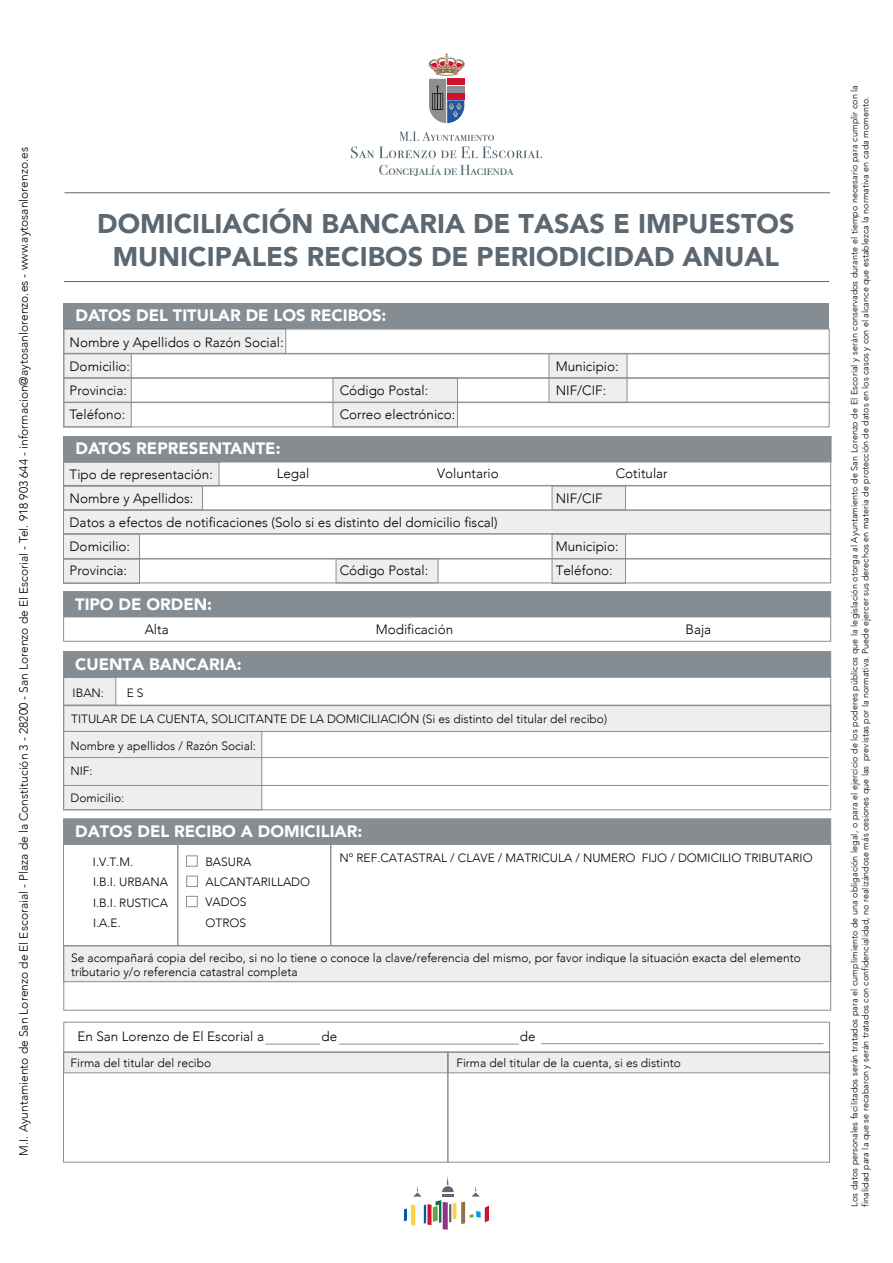
<style>
.page{position:relative;width:893px;height:1263px;background:#fff}
.page>*{position:absolute;margin:0;border:0;box-sizing:border-box;transform-origin:0 0}
.t1{font:900 27px/32.4px "Avenir";color:#5d6770;text-align:center}
.t2{font:900 16.5px "Avenir";color:#fff}
.t3{font:14.55px "Bodoni Svty Two SCITCTT";color:#52646d}
.t4{font:300 13.5px/24px "Avenir";color:#000}
.t5{font:300 12px/20.2px "Avenir";color:#000}
.t6{font:300 9px/10.8px "Avenir";color:#000}
</style>
<div class="page">
<svg style="left:404px;top:1177px;width:85px;height:53px"></svg>
<hr style="left:542px;top:1043px;width:281px;height:1px;background:#8e8f8f">
<hr style="left:339px;top:1044px;width:180px;height:1px;background:#8e8f8f">
<hr style="left:266px;top:1044px;width:54px;height:1px;background:#8e8f8f">
<div style="left:64px;top:1052px;width:384px;height:21px;background:#eee"></div>
<div style="left:63px;top:1052px;width:385px;height:21px;border:1px solid #8e8f8f"></div>
<div style="left:448px;top:1052px;width:382px;height:21px;background:#eee"></div>
<div style="left:447px;top:1052px;width:383px;height:21px;border:1px solid #8e8f8f"></div>
<div style="left:447px;top:1052px;width:383px;height:110px;border:1px solid #8e8f8f"></div>
<div style="left:63px;top:1052px;width:385px;height:110px;border:1px solid #8e8f8f"></div>
<div style="left:63px;top:1022px;width:767px;height:30px;border:1px solid #8e8f8f"></div>
<div style="left:63px;top:818px;width:768px;height:27px;background:#858d93;border:1px solid #5d6770"></div>
<div style="left:63px;top:842px;width:115px;height:104px;border:1px solid #8e8f8f"></div>
<div style="left:177px;top:842px;width:154px;height:104px;border:1px solid #8e8f8f"></div>
<div style="left:330px;top:842px;width:501px;height:104px;border:1px solid #8e8f8f"></div>
<div style="left:186px;top:855px;width:12px;height:11px;border:1px solid #8e8f8f"></div>
<div style="left:186px;top:876px;width:12px;height:11px;border:1px solid #8e8f8f"></div>
<div style="left:186px;top:896px;width:12px;height:11px;border:1px solid #8e8f8f"></div>
<div style="left:64px;top:946px;width:767px;height:36px;background:#eee"></div>
<div style="left:63px;top:945px;width:768px;height:37px;border:1px solid #8e8f8f"></div>
<div style="left:64px;top:677px;width:52px;height:28px;background:#eee"></div>
<div style="left:63px;top:677px;width:53px;height:29px;border:1px solid #8e8f8f"></div>
<div style="left:64px;top:705px;width:767px;height:26px;background:#eee"></div>
<div style="left:63px;top:705px;width:768px;height:27px;border:1px solid #8e8f8f"></div>
<div style="left:64px;top:731px;width:198px;height:79px;background:#eee"></div>
<div style="left:63px;top:731px;width:199px;height:79px;border:1px solid #8e8f8f"></div>
<div style="left:63px;top:651px;width:768px;height:26px;background:#858d93"></div>
<div style="left:63px;top:677px;width:768px;height:29px;border:1px solid #8e8f8f"></div>
<div style="left:63px;top:705px;width:768px;height:105px;border:1px solid #8e8f8f"></div>
<hr style="left:64px;top:757px;width:765px;height:1px;background:#8e8f8f">
<hr style="left:64px;top:785px;width:765px;height:1px;background:#8e8f8f">
<div style="left:63px;top:591px;width:768px;height:26px;background:#858d93"></div>
<div style="left:63px;top:616px;width:768px;height:26px;border:1px solid #8e8f8f"></div>
<div style="left:64px;top:462px;width:155px;height:24px;background:#eee"></div>
<div style="left:64px;top:486px;width:138px;height:24px;background:#eee"></div>
<div style="left:63px;top:534px;width:77px;height:25px;background:#eee"></div>
<div style="left:63px;top:533px;width:77px;height:26px;border:1px solid #8e8f8f"></div>
<div style="left:63px;top:559px;width:76px;height:24px;background:#eee"></div>
<div style="left:63px;top:558px;width:77px;height:26px;border:1px solid #8e8f8f"></div>
<div style="left:336px;top:559px;width:102px;height:24px;background:#eee"></div>
<div style="left:336px;top:558px;width:102px;height:25px;border:1px solid #8e8f8f"></div>
<div style="left:552px;top:534px;width:74px;height:49px;background:#eee"></div>
<div style="left:552px;top:533px;width:74px;height:51px;border:1px solid #8e8f8f"></div>
<div style="left:64px;top:510px;width:767px;height:24px;background:#eee"></div>
<div style="left:552px;top:486px;width:74px;height:24px;background:#eee"></div>
<div style="left:552px;top:485px;width:74px;height:25px;border:1px solid #8e8f8f"></div>
<div style="left:63px;top:436px;width:768px;height:26px;background:#858d93"></div>
<div style="left:63px;top:461px;width:768px;height:25px;border:1px solid #8e8f8f"></div>
<div style="left:63px;top:485px;width:768px;height:26px;border:1px solid #8e8f8f"></div>
<div style="left:63px;top:533px;width:768px;height:26px;border:1px solid #8e8f8f"></div>
<div style="left:63px;top:558px;width:768px;height:25px;border:1px solid #8e8f8f"></div>
<div style="left:64px;top:328px;width:222px;height:25px;background:#eee"></div>
<div style="left:63px;top:328px;width:223px;height:26px;border:1px solid #8e8f8f"></div>
<div style="left:64px;top:353px;width:67px;height:74px;background:#eee"></div>
<div style="left:63px;top:353px;width:69px;height:74px;border:1px solid #8e8f8f"></div>
<div style="left:549px;top:353px;width:78px;height:50px;background:#eee"></div>
<div style="left:549px;top:353px;width:78px;height:50px;border:1px solid #8e8f8f"></div>
<div style="left:333px;top:378px;width:125px;height:49px;background:#eee"></div>
<div style="left:333px;top:377px;width:125px;height:50px;border:1px solid #8e8f8f"></div>
<div style="left:64px;top:303px;width:765px;height:25px;background:#858d93"></div>
<div style="left:63px;top:329px;width:767px;height:25px;border:1px solid #8e8f8f"></div>
<div style="left:63px;top:353px;width:767px;height:26px;border:1px solid #8e8f8f"></div>
<div style="left:63px;top:377px;width:767px;height:26px;border:1px solid #8e8f8f"></div>
<div style="left:63px;top:402px;width:767px;height:25px;border:1px solid #8e8f8f"></div>
<hr style="left:65px;top:192px;width:765px;height:1px;background:#5d6770">
<hr style="left:64px;top:281px;width:765px;height:1px;background:#5d6770">
<svg style="left:428px;top:53px;width:37px;height:71px"></svg>
<svg style="left:351px;top:132px;width:191px;height:26px"></svg>
<p class="t5" style="left:14px;top:1155px;width:1010px;rotate:-90deg">M.I. Ayuntamiento de San Lorenzo de El Escoraial - Plaza de la Constitución 3 - 28200 - San Lorenzo de El Escorial - Tel. 918 903 644 - informacion@aytosanlorenzo.es - www.aytosanlorenzo.es</p>
<p class="t3" style="left:379px;top:161px;width:136px">Concejalía de Hacienda</p>
<h1 class="t1" style="left:97px;top:207px;width:699px">DOMICILIACIÓN BANCARIA DE TASAS E IMPUESTOS<br>MUNICIPALES RECIBOS DE PERIODICIDAD ANUAL</h1>
<h2 class="t2" style="left:75px;top:301px;width:312px">DATOS DEL TITULAR DE LOS RECIBOS:</h2>
<p class="t4" style="left:70px;top:330px;width:215px">Nombre y Apellidos o Razón Social:<br>Domicilio:</p>
<p class="t4" style="left:556px;top:354px;width:65px">Municipio:</p>
<p class="t4" style="left:70px;top:378px;width:59px">Provincia:</p>
<p class="t4" style="left:340px;top:378px;width:90px">Código Postal:</p>
<p class="t4" style="left:556px;top:378px;width:52px">NIF/CIF:</p>
<p class="t4" style="left:70px;top:402px;width:57px">Teléfono:</p>
<p class="t4" style="left:340px;top:402px;width:117px">Correo electrónico:</p>
<h2 class="t2" style="left:75px;top:435px;width:207px">DATOS REPRESENTANTE:</h2>
<p class="t4" style="left:277px;top:461px;width:34px">Legal</p>
<p class="t4" style="left:437px;top:461px;width:63px">Voluntario</p>
<p class="t4" style="left:616px;top:461px;width:54px">Cotitular</p>
<p class="t4" style="left:70px;top:463px;width:145px">Tipo de representación:<br>Nombre y Apellidos:</p>
<p class="t4" style="left:556px;top:487px;width:49px">NIF/CIF</p>
<p class="t4" style="left:70px;top:511px;width:429px">Datos a efectos de notificaciones (Solo si es distinto del domicilio fiscal)<br>Domicilio:</p>
<p class="t4" style="left:556px;top:535px;width:65px">Municipio:</p>
<p class="t4" style="left:70px;top:559px;width:59px">Provincia:</p>
<p class="t4" style="left:340px;top:559px;width:90px">Código Postal:</p>
<p class="t4" style="left:556px;top:559px;width:59px">Teléfono:</p>
<h2 class="t2" style="left:75px;top:590px;width:138px">TIPO DE ORDEN:</h2>
<p class="t4" style="left:145px;top:617px;width:25px">Alta</p>
<p class="t4" style="left:376px;top:617px;width:79px">Modificación</p>
<p class="t4" style="left:685px;top:617px;width:27px">Baja</p>
<h2 class="t2" style="left:75px;top:650px;width:168px">CUENTA BANCARIA:</h2>
<p class="t5" style="left:73px;top:682px;width:33px">IBAN:</p>
<p class="t5" style="left:127px;top:682px;width:18px">E S</p>
<p class="t5" style="left:71px;top:709px;width:538px">TITULAR DE LA CUENTA, SOLICITANTE DE LA DOMICILIACIÓN (Si es distinto del titular del recibo)</p>
<p class="t5" style="left:70px;top:733px;width:187px;line-height:25.5px">Nombre y apellidos / Razón Social:<br>NIF:</p>
<p class="t5" style="left:70px;top:787px;width:55px">Domicilio:</p>
<h2 class="t2" style="left:75px;top:817px;width:289px">DATOS DEL RECIBO A DOMICILIAR:</h2>
<p class="t5" style="left:205px;top:852px;width:106px">BASURA<br>ALCANTARILLADO<br>VADOS</p>
<p class="t5" style="left:205px;top:913px;width:42px">OTROS</p>
<p class="t5" style="left:71px;top:950px;width:731px;line-height:14.4px">Se acompañará copia del recibo, si no lo tiene o conoce la clave/referencia del mismo, por favor indique la situación exacta del elemento tributario y/o referencia catastral completa</p>
<p class="t5" style="left:339px;top:847px;width:475px">Nº REF.CATASTRAL / CLAVE / MATRICULA / NUMERO FIJO / DOMICILIO TRIBUTARIO</p>
<p class="t5" style="left:93px;top:852px;width:77px">I.V.T.M.<br>I.B.I. URBANA<br>I.B.I. RUSTICA<br>I.A.E.</p>
<p class="t4" style="left:77px;top:1025px;width:188px">En San Lorenzo de El Escorial a</p>
<p class="t4" style="left:321px;top:1025px;width:17px">de</p>
<p class="t4" style="left:520px;top:1025px;width:17px">de</p>
<p class="t5" style="left:70px;top:1053px;width:142px">Firma del titular del recibo</p>
<p class="t5" style="left:456px;top:1053px;width:226px">Firma del titular de la cuenta, si es distinto</p>
<p class="t6" style="left:849px;top:1206px;width:1123px;rotate:-90deg">Los datos personales facilitados serán tratados para el cumplimiento de una obligación legal, o para el ejercicio de los poderes públicos que la legislación otorga al Ayuntamiento de San Lorenzo de El Escorial y serán conservados durante el tiempo necesario para cumplir con la finalidad para la que se recabaron y serán tratados con confidencialidad, no realizándose más cesiones que las previstas por la normativa. Puede ejercer sus derechos en materia de protección de datos en los casos y con el alcance que establezca la normativa en cada momento.</p>
</div>
